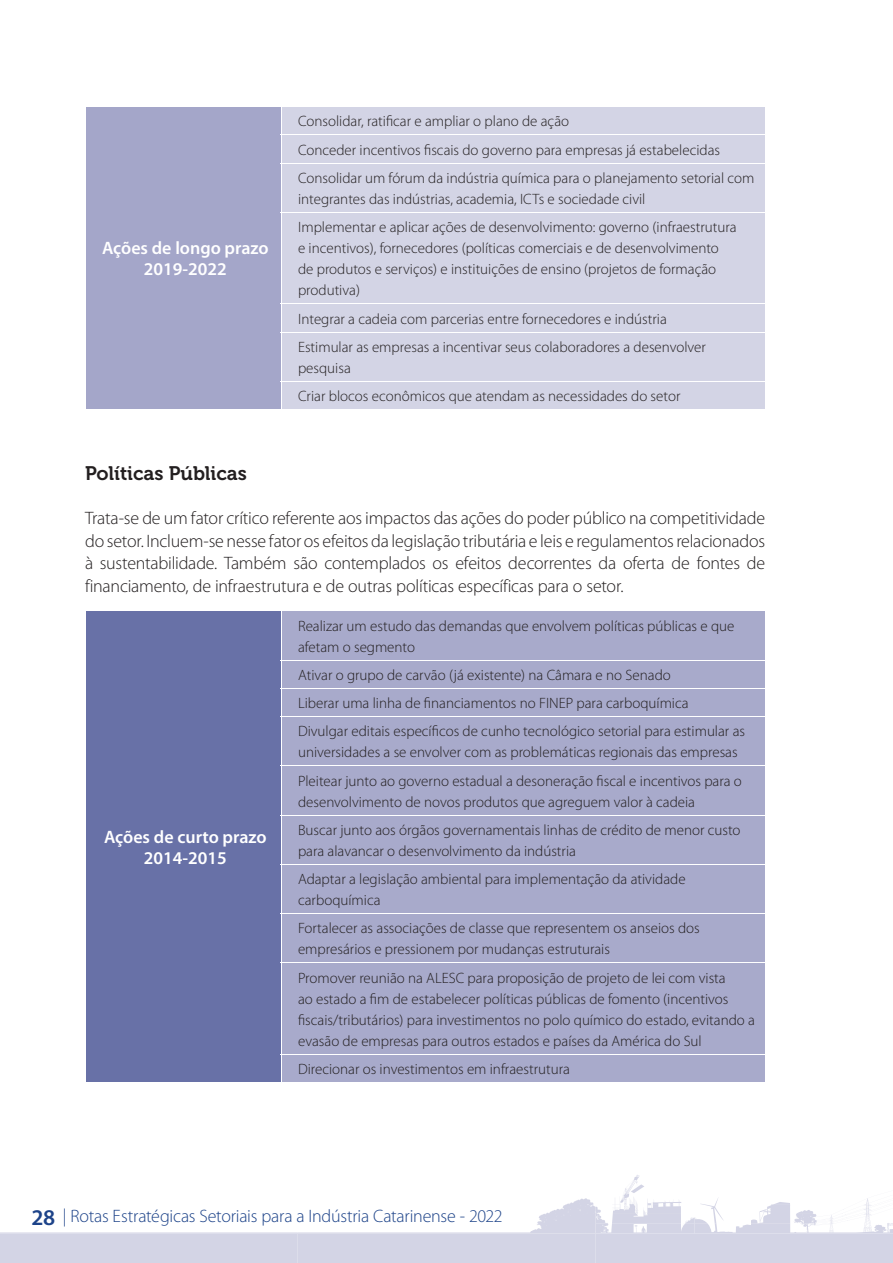
<style>
.page{position:relative;width:893px;height:1263px;background:#fff}
.page>*{position:absolute;margin:0;border:0;box-sizing:border-box;transform-origin:0 0}
.t1{font:19.5px "Museo 700";color:#231f20}
.t2{font:300 18px/22.5px "Myriad Pro";letter-spacing:-.01em;color:#231f20;text-align:justify}
.t3{font:300 18px "Myriad Pro";letter-spacing:-.015em;color:#1d4389}
.t4{font:600 18px/21px "Myriad Pro";color:#fff;text-align:center}
.t5{font:300 15px/28.2px "Myriad Pro";color:#231f20}
.s1{font-weight:600;font-size:22.5px}
</style>
<div class="page">
<svg style="left:0;top:1188px;width:893px;height:75px"></svg>
<div style="left:85px;top:107px;width:196px;height:302px;background:#a4a6c9"></div>
<div style="left:282px;top:107px;width:483px;height:302px;background:#d3d4e5"></div>
<hr style="left:281px;top:135px;width:485px;height:1px;background:#fff">
<hr style="left:281px;top:163px;width:485px;height:1px;background:#fff">
<hr style="left:281px;top:212px;width:485px;height:1px;background:#fff">
<svg style="left:85px;top:107px;width:1px;height:56px"></svg>
<hr style="left:85px;top:163px;width:1px;height:49px;background:#fff">
<hr style="left:85px;top:212px;width:1px;height:92px;background:#fff">
<svg style="left:85px;top:304px;width:1px;height:28px"></svg>
<hr style="left:281px;top:303px;width:485px;height:1px;background:#fff">
<hr style="left:85px;top:332px;width:1px;height:49px;background:#fff">
<svg style="left:85px;top:381px;width:1px;height:28px"></svg>
<hr style="left:281px;top:332px;width:485px;height:1px;background:#fff">
<hr style="left:281px;top:381px;width:485px;height:1px;background:#fff">
<div style="left:85px;top:611px;width:196px;height:471px;background:#6871a7"></div>
<div style="left:282px;top:611px;width:483px;height:471px;background:#a8aacb"></div>
<hr style="left:281px;top:660px;width:485px;height:1px;background:#fff">
<hr style="left:85px;top:611px;width:1px;height:49px;background:#fff">
<svg style="left:85px;top:660px;width:1px;height:57px"></svg>
<hr style="left:281px;top:688px;width:485px;height:1px;background:#fff">
<hr style="left:85px;top:717px;width:1px;height:49px;background:#fff">
<hr style="left:85px;top:766px;width:1px;height:49px;background:#fff">
<hr style="left:85px;top:815px;width:1px;height:49px;background:#fff">
<hr style="left:85px;top:864px;width:1px;height:50px;background:#fff">
<hr style="left:85px;top:914px;width:1px;height:49px;background:#fff">
<hr style="left:85px;top:963px;width:1px;height:91px;background:#fff">
<svg style="left:85px;top:1054px;width:1px;height:28px"></svg>
<hr style="left:281px;top:716px;width:485px;height:1px;background:#fff">
<hr style="left:281px;top:765px;width:485px;height:1px;background:#fff">
<hr style="left:281px;top:815px;width:485px;height:1px;background:#fff">
<hr style="left:281px;top:864px;width:485px;height:1px;background:#fff">
<hr style="left:281px;top:913px;width:485px;height:1px;background:#fff">
<hr style="left:281px;top:962px;width:485px;height:1px;background:#fff">
<hr style="left:281px;top:1054px;width:485px;height:1px;background:#fff">
<p class="t4" style="left:102px;top:237px;width:168px">Ações de longo prazo<br>2019-2022</p>
<p class="t5" style="left:298px;top:107px;width:458px">Consolidar, ratificar e ampliar o plano de ação<br>Conceder incentivos fiscais do governo para empresas já estabelecidas<br>Consolidar um fórum da indústria química para o planejamento setorial com</p>
<p class="t5" style="left:298px;top:185px;width:440px">integrantes das indústrias, academia, ICTs e sociedade civil<br>Implementar e aplicar ações de desenvolvimento: governo (infraestrutura</p>
<p class="t5" style="left:298px;top:238px;width:422px;line-height:21px">e incentivos), fornecedores (políticas comerciais e de desenvolvimento de produtos e serviços) e instituições de ensino (projetos de formação produtiva)</p>
<p class="t5" style="left:298px;top:304px;width:409px">Integrar a cadeia com parcerias entre fornecedores e indústria<br>Estimular as empresas a incentivar seus colaboradores a desenvolver</p>
<p class="t5" style="left:298px;top:353px;width:384px">pesquisa<br>Criar blocos econômicos que atendam as necessidades do setor</p>
<h1 class="t1" style="left:85px;top:463px;width:163px">Políticas Públicas</h1>
<p class="t2" style="left:85px;top:507px;width:682px">Trata-se de um fator crítico referente aos impactos das ações do poder público na competitividade do setor. Incluem-se nesse fator os efeitos da legislação tributária e leis e regulamentos relacionados à sustentabilidade. Também são contemplados os efeitos decorrentes da oferta de fontes de financiamento, de infraestrutura e de outras políticas específicas para o setor.</p>
<p class="t4" style="left:104px;top:826px;width:164px">Ações de curto prazo<br>2014-2015</p>
<p class="t5" style="left:298px;top:615px;width:438px;line-height:21px">Realizar um estudo das demandas que envolvem políticas públicas e que afetam o segmento</p>
<p class="t5" style="left:298px;top:661px;width:449px">Ativar o grupo de carvão (já existente) na Câmara e no Senado<br>Liberar uma linha de financiamentos no FINEP para carboquímica<br>Divulgar editais específicos de cunho tecnológico setorial para estimular as</p>
<p class="t5" style="left:298px;top:738px;width:445px">universidades a se envolver com as problemáticas regionais das empresas<br>Pleitear junto ao governo estadual a desoneração fiscal e incentivos para o</p>
<p class="t5" style="left:298px;top:787px;width:444px">desenvolvimento de novos produtos que agreguem valor à cadeia<br>Buscar junto aos órgãos governamentais linhas de crédito de menor custo</p>
<p class="t5" style="left:298px;top:837px;width:389px">para alavancar o desenvolvimento da indústria<br>Adaptar a legislação ambiental para implementação da atividade</p>
<p class="t5" style="left:298px;top:886px;width:403px">carboquímica<br>Fortalecer as associações de classe que representem os anseios dos</p>
<p class="t5" style="left:298px;top:935px;width:429px">empresários e pressionem por mudanças estruturais<br>Promover reunião na ALESC para proposição de projeto de lei com vista</p>
<p class="t5" style="left:298px;top:988px;width:458px;line-height:21px">ao estado a fim de estabelecer políticas públicas de fomento (incentivos fiscais/tributários) para investimentos no polo químico do estado, evitando a evasão de empresas para outros estados e países da América do Sul</p>
<p class="t5" style="left:298px;top:1055px;width:273px">Direcionar os investimentos em infraestrutura</p>
<p class="t3" style="left:31px;top:1205px;width:473px"><span class="s1">28</span> | Rotas Estratégicas Setoriais para a Indústria Catarinense - 2022</p>
</div>
